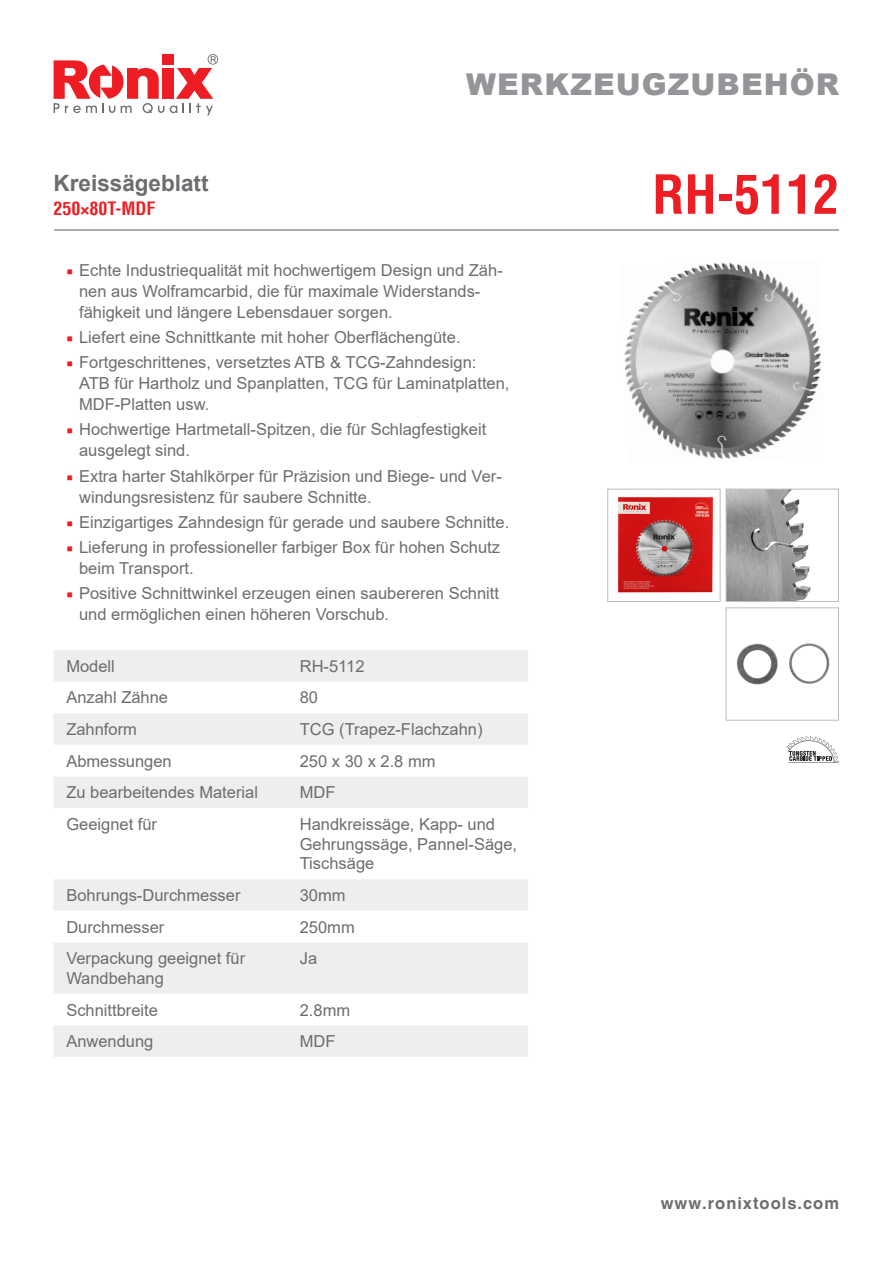
<style>
.page{position:relative;width:893px;height:1263px;background:#fff}
.page>*{position:absolute;margin:0;border:0;box-sizing:border-box;transform-origin:0 0}
.t1{font:700 condensed 52.5px "Helvetica LT";color:#ee1d23}
.t2{font:900 30px "Arial";letter-spacing:.035em;color:#939598}
.t3{font:700 22.5px "Arial";color:#6c6d70}
.t4{font:700 condensed 18px "Helvetica LT";color:#ee1d23}
.t5{font:16.5px/21px "Arial";color:#6c6d70}
.t6{font:700 16.5px "Helvetica CE";letter-spacing:.06em;color:#6c6d70}
.s1{font-family:"Minion Pro";color:#ee1d23}
</style>
<div class="page">
<svg style="left:170px;top:54px;width:48px;height:61px"></svg>
<div style="left:162px;top:68px;width:11px;height:31px;background:#ee1d23"></div>
<svg style="left:54px;top:60px;width:110px;height:53px"></svg>
<div style="left:162px;top:54px;width:11px;height:11px;background:#ee1d23"></div>
<div style="left:54px;top:650px;width:474px;height:407px;background:#eeeeef"></div>
<svg style="left:54px;top:682px;width:474px;height:343px"></svg>
<hr style="left:54px;top:229px;width:785px;height:2px;background:#6c6d70">
<img style="left:618px;top:497px;width:95px;height:96px">
<div style="left:607px;top:489px;width:114px;height:113px;border:1px solid #bcbdc0"></div>
<img style="left:728px;top:491px;width:83px;height:109px">
<div style="left:726px;top:489px;width:113px;height:113px;border:1px solid #bcbdc0"></div>
<img style="left:624px;top:262px;width:197px;height:197px">
<img style="left:736px;top:643px;width:94px;height:42px">
<div style="left:726px;top:607px;width:113px;height:114px;border:1px solid #bcbdc0"></div>
<svg style="left:786px;top:736px;width:53px;height:27px"></svg>
<p class="t3" style="left:54px;top:167px;width:157px">Kreissägeblatt</p>
<p class="t4" style="left:54px;top:197px;width:104px">250×80T-MDF</p>
<p class="t2" style="left:466px;top:63px;width:374px">WERKZEUGZUBEHÖR</p>
<p class="t1" style="left:652px;top:162px;width:188px">RH-5112</p>
<p class="t5" style="left:79px;top:259px;width:425px;text-indent:-13px"><span class="s1">■</span> Echte Industriequalität mit hochwertigem Design und Zäh&shy;nen aus Wolframcarbid, die für maximale Widerstands&shy;fähigkeit und längere Lebensdauer sorgen.</p>
<p class="t5" style="left:66px;top:326px;width:396px"><span class="s1">■</span> Liefert eine Schnittkante mit hoher Oberflächengüte.</p>
<p class="t5" style="left:79px;top:352px;width:432px;text-indent:-13px"><span class="s1">■</span> Fortgeschrittenes, versetztes ATB &amp; TCG-Zahndesign:<br>ATB für Hartholz und Spanplatten, TCG für Laminatplatten,<br>MDF-Platten usw.</p>
<p class="t5" style="left:79px;top:419px;width:409px;text-indent:-13px"><span class="s1">■</span> Hochwertige Hartmetall-Spitzen, die für Schlagfestigkeit ausgelegt sind.</p>
<p class="t5" style="left:79px;top:465px;width:424px;text-indent:-13px"><span class="s1">■</span> Extra harter Stahlkörper für Präzision und Biege- und Ver&shy;windungsresistenz für saubere Schnitte.</p>
<p class="t5" style="left:66px;top:511px;width:444px"><span class="s1">■</span> Einzigartiges Zahndesign für gerade und saubere Schnitte.</p>
<p class="t5" style="left:79px;top:537px;width:422px;text-indent:-13px"><span class="s1">■</span> Lieferung in professioneller farbiger Box für hohen Schutz beim Transport.</p>
<p class="t5" style="left:79px;top:583px;width:422px;text-indent:-13px"><span class="s1">■</span> Positive Schnittwinkel erzeugen einen saubereren Schnitt und ermöglichen einen höheren Vorschub.</p>
<p class="t5" style="left:66px;top:655px;width:50px">Modell</p>
<p class="t5" style="left:300px;top:655px;width:66px">RH-5112</p>
<p class="t5" style="left:66px;top:687px;width:103px">Anzahl Zähne</p>
<p class="t5" style="left:300px;top:687px;width:20px">80</p>
<p class="t5" style="left:66px;top:719px;width:72px">Zahnform</p>
<p class="t5" style="left:300px;top:719px;width:184px">TCG (Trapez-Flachzahn)</p>
<p class="t5" style="left:66px;top:750px;width:107px">Abmessungen</p>
<p class="t5" style="left:300px;top:750px;width:137px">250 x 30 x 2.8 mm</p>
<p class="t5" style="left:66px;top:782px;width:193px">Zu bearbeitendes Material</p>
<p class="t5" style="left:300px;top:782px;width:37px">MDF</p>
<p class="t5" style="left:66px;top:813px;width:92px">Geeignet für</p>
<p class="t5" style="left:300px;top:814px;width:219px;line-height:19.8px">Handkreissäge, Kapp- und<br>Gehrungssäge, Pannel-Säge,<br>Tischsäge</p>
<p class="t5" style="left:66px;top:884px;width:176px">Bohrungs-Durchmesser</p>
<p class="t5" style="left:300px;top:884px;width:47px">30mm</p>
<p class="t5" style="left:66px;top:916px;width:100px">Durchmesser</p>
<p class="t5" style="left:300px;top:916px;width:57px">250mm</p>
<p class="t5" style="left:66px;top:948px;width:180px;line-height:19.8px">Verpackung geeignet für<br>Wandbehang</p>
<p class="t5" style="left:300px;top:948px;width:19px">Ja</p>
<p class="t5" style="left:66px;top:999px;width:93px">Schnittbreite</p>
<p class="t5" style="left:300px;top:999px;width:52px">2.8mm</p>
<p class="t5" style="left:66px;top:1031px;width:89px">Anwendung</p>
<p class="t5" style="left:300px;top:1031px;width:37px">MDF</p>
<p class="t6" style="left:661px;top:1193px;width:180px">www.ronixtools.com</p>
</div>
